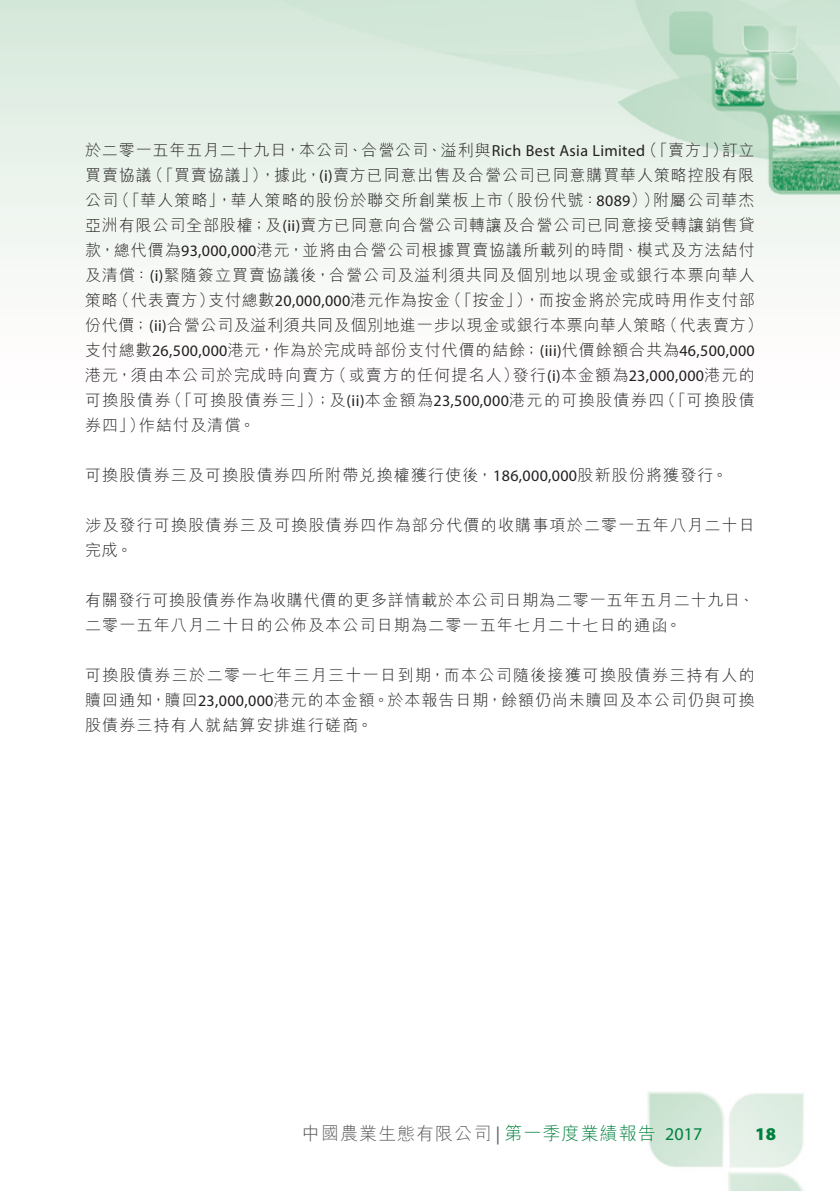
<style>
.page{position:relative;width:840px;height:1191px;background:#fff}
.page>*{position:absolute;margin:0;border:0;box-sizing:border-box;transform-origin:0 0}
.t1{font:300 18px "M Hei HK";letter-spacing:.055em;color:#57585a}
.t2{font:18px "Myriad Pro";color:#00813f}
.t3{font:900 18px "Myriad Pro";color:#00813f}
.Body_Text{font:300 16px/25px "M Hei HK";letter-spacing:.06em;color:#231f20}
.Body_Text-2{font:300 16px "M Hei HK";letter-spacing:.04em;color:#231f20}
.Body_Text-3{font:300 16px "M Hei HK";letter-spacing:.085em;color:#231f20}
.Body_Text-4{font:16px "Myriad Pro";letter-spacing:.02em;color:#231f20}
.s1{font-family:"Myriad Pro";font-weight:400}
.s2{font-family:"M Hei HK";font-weight:300}
.s3{color:#00813f}
</style>
<div class="page">
<img style="left:1px;top:0;width:838px;height:259px">
<img style="left:647px;top:1091px;width:157px;height:100px">
<img style="left:0;top:0;width:1px;height:705px">
<p class="Body_Text" style="left:641px;top:137px;width:88px">（「賣方」）</p>
<p class="Body_Text" style="left:260px;top:137px;width:496px;text-indent:-174px">於二零一五年五月二十九日，本公司、合營公司、溢利與<span class="s1">Rich Best Asia Limited<br></span>，據此， <span class="s1">)i(</span> 賣方已同意出售及合營公司已同意購買華人策略控股有限</p>
<p class="Body_Text" style="left:721px;top:137px;width:34px">訂立</p>
<p class="Body_Text" style="left:147px;top:162px;width:121px">（「買賣協議」）</p>
<p class="Body_Text" style="left:85px;top:162px;width:68px">買賣協議</p>
<p class="Body_Text" style="left:114px;top:187px;width:390px">（「華人策略，」華人策略的股份於聯交所創業板上市</p>
<p class="Body_Text" style="left:498px;top:187px;width:162px">（股份代號：<span class="s1">8089</span>））</p>
<p class="Body_Text" style="left:652px;top:187px;width:103px">附屬公司華杰</p>
<p class="Body_Text" style="left:85px;top:187px;width:35px">公司</p>
<p class="Body_Text" style="left:85px;top:212px;width:670px">亞洲有限公司全部股權；及 <span class="s1">)i i(</span> 賣方已同意向合營公司轉讓及合營公司已同意接受轉讓銷售貸</p>
<p class="Body_Text" style="left:85px;top:237px;width:670px">款，總代價為<span class="s1">93,000,000</span>港元，並將由合營公司根據買賣協議所載列的時間、模式及方法結付</p>
<p class="Body_Text" style="left:85px;top:262px;width:671px">及清償： <span class="s1">)i(</span> 緊隨簽立買賣協議後，合營公司及溢利須共同及個別地以現金或銀行本票向華人</p>
<p class="Body_Text-2" style="left:524px;top:292px;width:232px">，而按金將於完成時用作支付部</p>
<p class="Body_Text" style="left:113px;top:287px;width:103px">（代表賣方）</p>
<p class="Body_Text-2" style="left:208px;top:292px;width:243px">支付總數<span class="s1">20,000,000</span>港元作為按金</p>
<p class="Body_Text" style="left:445px;top:287px;width:88px">（「按金」）</p>
<p class="Body_Text" style="left:85px;top:287px;width:34px">策略</p>
<p class="Body_Text" style="left:661px;top:312px;width:102px">（代表賣方(</p>
<p class="Body_Text-2" style="left:85px;top:317px;width:582px">份代價；<span class="s1">( )i i</span> 合營公司及溢利須共同及個別地進一步以現金或銀行本票向華人策略</p>
<p class="Body_Text" style="left:85px;top:337px;width:670px">支付總數<span class="s1">26,500,000</span>港元，作為於完成時部份支付代價的結餘；<span class="s1">(iii)</span>代價餘額合共為<span class="s1">46,500,000</span></p>
<p class="Body_Text-4" style="left:512px;top:366px;width:243px"><span class="s2">發行</span> )i( <span class="s2">本金額為</span>23,000,000<span class="s2">港元的</span></p>
<p class="Body_Text" style="left:330px;top:362px;width:189px">（或賣方的任何提名人）</p>
<p class="Body_Text" style="left:85px;top:362px;width:251px">港元，須由本公司於完成時向賣方</p>
<p class="Body_Text-3" style="left:166px;top:392px;width:499px">（「可換股債券三」）；及 <span class="s1">)i i(</span> 本金額為<span class="s1">23,500,000</span>港元的可換股債券四</p>
<p class="Body_Text" style="left:659px;top:387px;width:96px">（「可換股債</p>
<p class="Body_Text" style="left:139px;top:387px;width:118px;text-indent:-54px">可換股債券<br>作結付及清償。</p>
<p class="Body_Text" style="left:85px;top:412px;width:61px">券四」）</p>
<p class="Body_Text" style="left:85px;top:462px;width:644px">可換股債券三及可換股債券四所附帶兌換權獲行使後，<span class="s1">186,000,000</span>股新股份將獲發行。</p>
<p class="Body_Text" style="left:85px;top:512px;width:670px">涉及發行可換股債券三及可換股債券四作為部分代價的收購事項於二零一五年八月二十日完成。</p>
<p class="Body_Text" style="left:85px;top:587px;width:670px">有關發行可換股債券作為收購代價的更多詳情載於本公司日期為二零一五年五月二十九日、二零一五年八月二十日的公佈及本公司日期為二零一五年七月二十七日的通函。</p>
<p class="Body_Text" style="left:85px;top:662px;width:671px;text-align:justify">可換股債券三於二零一七年三月三十一日到期，而本公司隨後接獲可換股債券三持有人的贖回通知，贖回<span class="s1">23,000,000</span>港元的本金額。於本報告日期，餘額仍尚未贖回及本公司仍與可換股債券三持有人就結算安排進行磋商。</p>
<p class="t1" style="left:302px;top:1123px;width:355px">中國農業生態有限公司 <span class="s1">|</span> <span class="s3">第一季度業績報告</span></p>
<p class="t2" style="left:664px;top:1122px;width:39px">2017</p>
<p class="t3" style="left:754px;top:1121px;width:22px">18</p>
</div>
